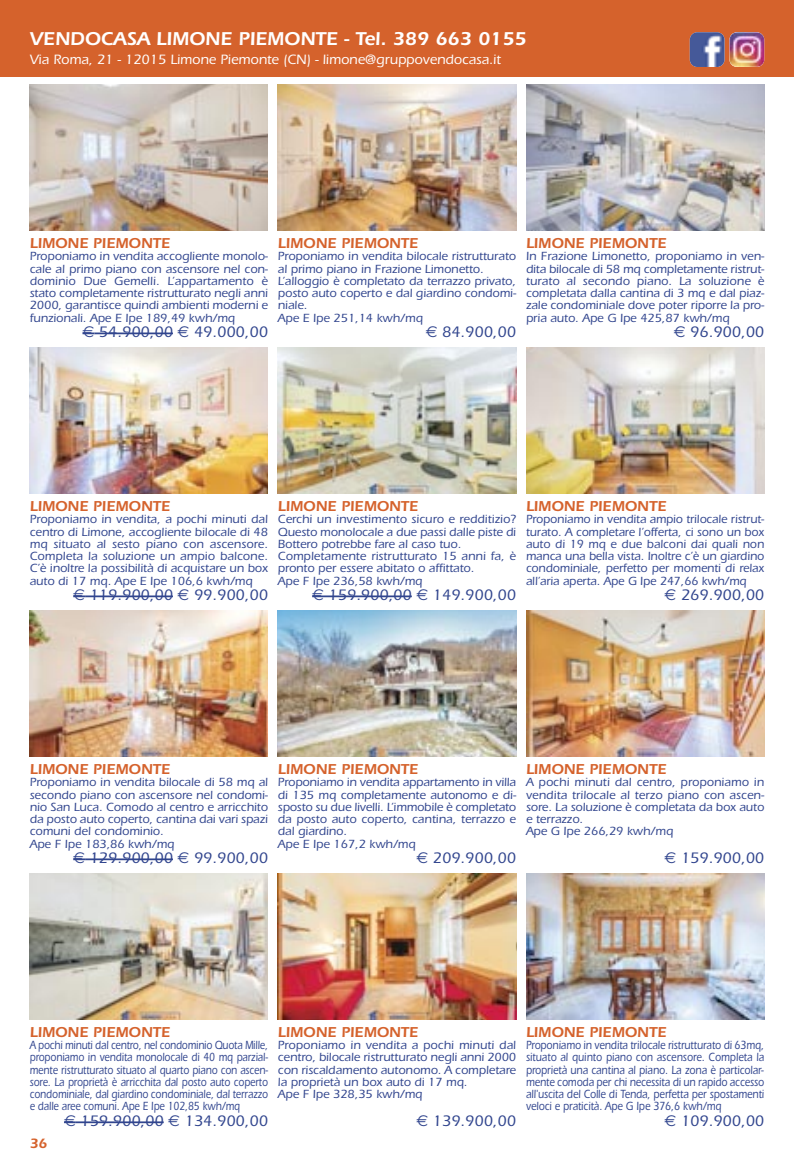
<style>
.page{position:relative;width:794px;height:1166px;background:#fff}
.page>*{position:absolute;margin:0;border:0;box-sizing:border-box;transform-origin:0 0}
.t1{font:600 19.25px "Itc Eras";color:#fff}
.t2{font:500 15.75px "Itc Eras";color:#31458e}
.t3{font:600 14.88px "Itc Eras";color:#d5622c}
.t4{font:500 14px "Itc Eras";color:#fff}
.t5{font:600 14px "Itc Eras";color:#d5622c}
.t6{font:500 12.25px/12.2px "Itc Eras";color:#31458e;text-align:justify}
.t7{font:500 12.25px/12.2px "Itc Eras";color:#31458e;text-align:justify;scale:.81 1}
.t8{font:500 12.25px/12.2px "Itc Eras";color:#31458e;text-align:justify;scale:.83 1}
.s1{font-family:"Euro Sans";font-weight:400}
</style>
<div class="page">
<div style="left:0;top:0;width:794px;height:77px;background:#d5622c"></div>
<img style="left:690px;top:32px;width:34px;height:35px;border-radius:7px">
<img style="left:729px;top:32px;width:35px;height:35px;border-radius:7px">
<svg style="left:83px;top:332px;width:11px;height:2px"></svg>
<hr style="left:94px;top:332px;width:79px;height:2px;background:#31458e">
<img style="left:30px;top:84px;width:238px;height:147px">
<img style="left:278px;top:84px;width:238px;height:147px">
<img style="left:526px;top:84px;width:238px;height:147px">
<svg style="left:73px;top:595px;width:12px;height:2px"></svg>
<hr style="left:85px;top:595px;width:88px;height:2px;background:#31458e">
<img style="left:30px;top:347px;width:238px;height:147px">
<svg style="left:312px;top:595px;width:12px;height:2px"></svg>
<hr style="left:324px;top:595px;width:88px;height:2px;background:#31458e">
<img style="left:278px;top:347px;width:238px;height:147px">
<img style="left:526px;top:347px;width:238px;height:147px">
<svg style="left:73px;top:858px;width:12px;height:2px"></svg>
<hr style="left:85px;top:858px;width:88px;height:2px;background:#31458e">
<img style="left:30px;top:610px;width:238px;height:146px">
<img style="left:278px;top:610px;width:238px;height:146px">
<img style="left:526px;top:610px;width:238px;height:146px">
<svg style="left:64px;top:1121px;width:12px;height:2px"></svg>
<hr style="left:76px;top:1121px;width:88px;height:2px;background:#31458e">
<img style="left:30px;top:873px;width:238px;height:146px">
<img style="left:278px;top:873px;width:238px;height:146px">
<img style="left:526px;top:873px;width:238px;height:146px">
<p class="t1" style="left:30px;top:32px;width:498px">VENDOCASA LIMONE PIEMONTE - Tel. 389 663 0155</p>
<p class="t4" style="left:30px;top:55px;width:472px">Via Roma, 21 - 12015 Limone Piemonte (CN) - limone@gruppovendocasa.it</p>
<p class="t3" style="left:30px;top:238px;width:142px">LIMONE PIEMONTE</p>
<p class="t6" style="left:30px;top:251px;width:240px">Proponiamo in vendita accogliente monolo&shy;cale al primo piano con ascensore nel con&shy;dominio Due Gemelli. L’appartamento è stato completamente ristrutturato negli anni 2000, garantisce quindi ambienti moderni e funzionali. Ape E Ipe 189,49 kwh/mq</p>
<p class="t2" style="left:83px;top:327px;width:187px"><span class="s1">€</span> 54.900,00 <span class="s1">€</span> 49.000,00</p>
<p class="t3" style="left:278px;top:238px;width:142px">LIMONE PIEMONTE</p>
<p class="t6" style="left:278px;top:251px;width:240px">Proponiamo in vendita bilocale ristrutturato al primo piano in Frazione Limonetto.</p>
<p class="t6" style="left:278px;top:276px;width:240px">L’alloggio è completato da terrazzo privato, posto auto coperto e dal giardino condomi&shy;niale.</p>
<p class="t6" style="left:278px;top:313px;width:146px">Ape E Ipe 251,14 kwh/mq</p>
<p class="t2" style="left:426px;top:327px;width:92px"><span class="s1">€</span> 84.900,00</p>
<p class="t3" style="left:526px;top:238px;width:142px">LIMONE PIEMONTE</p>
<p class="t6" style="left:526px;top:251px;width:240px">In Frazione Limonetto, proponiamo in ven&shy;dita bilocale di 58 mq completamente ristrut&shy;turato al secondo piano. La soluzione è completata dalla cantina di 3 mq e dal piaz&shy;zale condominiale dove poter riporre la pro&shy;pria auto. Ape G Ipe 425,87 kwh/mq</p>
<p class="t2" style="left:674px;top:327px;width:92px"><span class="s1">€</span> 96.900,00</p>
<p class="t3" style="left:30px;top:501px;width:142px">LIMONE PIEMONTE</p>
<p class="t6" style="left:30px;top:514px;width:240px">Proponiamo in vendita, a pochi minuti dal centro di Limone, accogliente bilocale di 48 mq situato al sesto piano con ascensore.<br>Completa la soluzione un ampio balcone.<br>C’è inoltre la possibilità di acquistare un box auto di 17 mq. Ape E Ipe 106,6 kwh/mq</p>
<p class="t2" style="left:73px;top:590px;width:196px"><span class="s1">€</span> 119.900,00 <span class="s1">€</span> 99.900,00</p>
<p class="t3" style="left:278px;top:501px;width:142px">LIMONE PIEMONTE</p>
<p class="t6" style="left:278px;top:514px;width:240px">Cerchi un investimento sicuro e redditizio?<br>Questo monolocale a due passi dalle piste di Bottero potrebbe fare al caso tuo.</p>
<p class="t6" style="left:278px;top:551px;width:240px">Completamente ristrutturato 15 anni fa, è pronto per essere abitato o affittato.</p>
<p class="t6" style="left:278px;top:576px;width:146px">Ape F Ipe 236,58 kwh/mq</p>
<p class="t2" style="left:312px;top:590px;width:205px"><span class="s1">€</span> 159.900,00 <span class="s1">€</span> 149.900,00</p>
<p class="t3" style="left:526px;top:501px;width:142px">LIMONE PIEMONTE</p>
<p class="t6" style="left:526px;top:514px;width:240px">Proponiamo in vendita ampio trilocale ristrut&shy;turato. A completare l’offerta, ci sono un box auto di 19 mq e due balconi dai quali non manca una bella vista. Inoltre c’è un giardino condominiale, perfetto per momenti di relax all’aria aperta. Ape G Ipe 247,66 kwh/mq</p>
<p class="t2" style="left:664px;top:590px;width:101px"><span class="s1">€</span> 269.900,00</p>
<p class="t3" style="left:30px;top:764px;width:142px">LIMONE PIEMONTE</p>
<p class="t6" style="left:30px;top:777px;width:240px">Proponiamo in vendita bilocale di 58 mq al secondo piano con ascensore nel condomi&shy;nio San Luca. Comodo al centro e arricchito da posto auto coperto, cantina dai vari spazi comuni del condominio.</p>
<p class="t6" style="left:30px;top:839px;width:146px">Ape F Ipe 183,86 kwh/mq</p>
<p class="t2" style="left:73px;top:853px;width:196px"><span class="s1">€</span> 129.900,00 <span class="s1">€</span> 99.900,00</p>
<p class="t3" style="left:278px;top:764px;width:142px">LIMONE PIEMONTE</p>
<p class="t6" style="left:278px;top:777px;width:240px">Proponiamo in vendita appartamento in villa di 135 mq completamente autonomo e di&shy;sposto su due livelli. L’immobile è completato da posto auto coperto, cantina, terrazzo e dal giardino.</p>
<p class="t6" style="left:278px;top:839px;width:139px">Ape E Ipe 167,2 kwh/mq</p>
<p class="t2" style="left:416px;top:853px;width:101px"><span class="s1">€</span> 209.900,00</p>
<p class="t3" style="left:526px;top:764px;width:142px">LIMONE PIEMONTE</p>
<p class="t6" style="left:526px;top:777px;width:240px">A pochi minuti dal centro, proponiamo in vendita trilocale al terzo piano con ascen&shy;sore. La soluzione è completata da box auto e terrazzo.</p>
<p class="t6" style="left:526px;top:826px;width:149px">Ape G Ipe 266,29 kwh/mq</p>
<p class="t2" style="left:664px;top:853px;width:101px"><span class="s1">€</span> 159.900,00</p>
<p class="t3" style="left:30px;top:1027px;width:142px">LIMONE PIEMONTE</p>
<p class="t7" style="left:30px;top:1040px;width:296px">A pochi minuti dal centro, nel condominio Quota Mille, proponiamo in vendita monolocale di 40 mq parzial&shy;mente ristrutturato situato al quarto piano con ascen&shy;sore. La proprietà è arricchita dal posto auto coperto condominiale, dal giardino condominiale, dal terrazzo e dalle aree comuni. Ape E Ipe 102,85 kwh/mq</p>
<p class="t2" style="left:64px;top:1116px;width:205px"><span class="s1">€</span> 159.900,00 <span class="s1">€</span> 134.900,00</p>
<p class="t5" style="left:30px;top:1138px;width:19px">36</p>
<p class="t3" style="left:278px;top:1027px;width:142px">LIMONE PIEMONTE</p>
<p class="t6" style="left:278px;top:1040px;width:240px">Proponiamo in vendita a pochi minuti dal centro, bilocale ristrutturato negli anni 2000 con riscaldamento autonomo. A completare la proprietà un box auto di 17 mq.</p>
<p class="t6" style="left:278px;top:1089px;width:146px">Ape F Ipe 328,35 kwh/mq</p>
<p class="t2" style="left:416px;top:1116px;width:101px"><span class="s1">€</span> 139.900,00</p>
<p class="t3" style="left:526px;top:1027px;width:142px">LIMONE PIEMONTE</p>
<p class="t8" style="left:526px;top:1040px;width:288px">Proponiamo in vendita trilocale ristrutturato di 63mq, situato al quinto piano con ascensore. Completa la proprietà una cantina al piano. La zona è particolar&shy;mente comoda per chi necessita di un rapido accesso all'uscita del Colle di Tenda, perfetta per spostamenti veloci e praticità. Ape G Ipe 376,6 kwh/mq</p>
<p class="t2" style="left:664px;top:1116px;width:101px"><span class="s1">€</span> 109.900,00</p>
</div>
